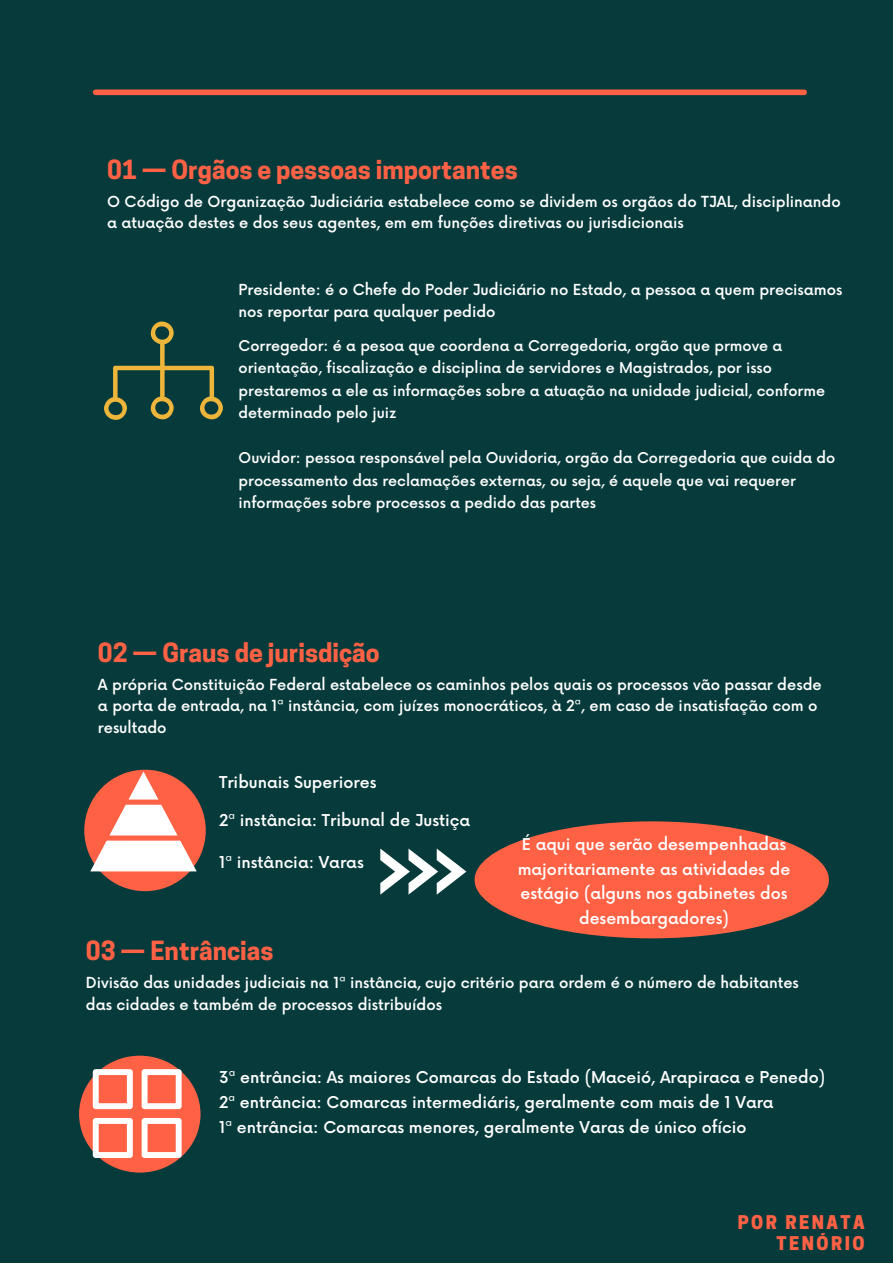
<style>
.page{position:relative;width:893px;height:1264px;background:#fff}
.page>*{position:absolute;margin:0;border:0;box-sizing:border-box;transform-origin:0 0}
.t1{font:700 24.75px "Cooper Hewitt";color:#ff6145}
.t2{font:800 17.7px/21.3px "Cooper Hewitt";letter-spacing:.135em;color:#ff6145;text-align:right}
.t3{font:500 15.9px/24.8px "Now";color:#fff;text-align:center}
.t4{font:500 14.85px/21.3px "Now";color:#fff}
.t5{font:500 14.55px/22.5px "Now";color:#fff}
</style>
<div class="page">
<div style="left:0;top:0;width:892px;height:1262px;background:#073a3b"></div>
<div style="left:84px;top:769px;width:122px;height:122px;background:#ff6145;border-radius:50%"></div>
<div style="left:79px;top:1055px;width:121px;height:117px;background:#ff6145;border-radius:50%"></div>
<svg style="left:104px;top:321px;width:119px;height:99px"></svg>
<svg style="left:90px;top:771px;width:107px;height:100px"></svg>
<svg style="left:93px;top:1069px;width:40px;height:40px"></svg>
<svg style="left:142px;top:1069px;width:40px;height:40px"></svg>
<svg style="left:93px;top:1118px;width:40px;height:39px"></svg>
<svg style="left:142px;top:1118px;width:40px;height:39px"></svg>
<svg style="left:380px;top:848px;width:86px;height:46px"></svg>
<div style="left:474px;top:821px;width:354px;height:117px;background:#ff6145;border-radius:50%"></div>
<div style="left:96px;top:89px;width:708px;height:6px;background:#ff6145"></div>
<h1 class="t1" style="left:107px;top:160px;width:412px">01 — Orgãos e pessoas importantes</h1>
<p class="t4" style="left:107px;top:192px;width:735px">O Código de Organização Judiciária estabelece como se dividem os orgãos do TJAL, disciplinando a atuação destes e dos seus agentes, em em funções diretivas ou jurisdicionais</p>
<p class="t4" style="left:238px;top:279px;width:605px;line-height:22.5px">Presidente: é o Chefe do Poder Judiciário no Estado, a pessoa a quem precisamos nos reportar para qualquer pedido</p>
<p class="t5" style="left:238px;top:335px;width:588px">Corregedor: é a pesoa que coordena a Corregedoria, orgão que prmove a orientação, fiscalização e disciplina de servidores e Magistrados, por isso prestaremos a ele as informações sobre a atuação na unidade judicial, conforme determinado pelo juiz</p>
<p class="t5" style="left:238px;top:448px;width:598px">Ouvidor: pessoa responsável pela Ouvidoria, orgão da Corregedoria que cuida do processamento das reclamações externas, ou seja, é aquele que vai requerer informações sobre processos a pedido das partes</p>
<h1 class="t1" style="left:98px;top:643px;width:283px">02 — Graus de jurisdição</h1>
<p class="t4" style="left:98px;top:675px;width:725px">A própria Constituição Federal estabelece os caminhos pelos quais os processos vão passar desde a porta de entrada, na 1ª instância, com juízes monocráticos, à 2ª, em caso de insatisfação com o resultado</p>
<p class="t3" style="left:219px;top:770px;width:159px">Tribunais Superiores</p>
<p class="t3" style="left:219px;top:808px;width:253px">2ª instância: Tribunal de Justiça</p>
<p class="t3" style="left:219px;top:850px;width:146px">1ª instância: Varas</p>
<h1 class="t1" style="left:86px;top:941px;width:189px">03 — Entrâncias</h1>
<p class="t3" style="left:517px;top:832px;width:274px">É aqui que serão desempenhadas majoritariamente as atividades de estágio (alguns nos gabinetes dos desembargadores)</p>
<p class="t4" style="left:86px;top:973px;width:714px">Divisão das unidades judiciais na 1ª instância, cujo critério para ordem é o número de habitantes das cidades e também de processos distribuídos</p>
<p class="t3" style="left:219px;top:1065px;width:607px;text-align:left">3ª entrância: As maiores Comarcas do Estado (Maceió, Arapiraca e Penedo)<br>2ª entrância: Comarcas intermediáris, geralmente com mais de 1 Vara<br>1ª entrância: Comarcas menores, geralmente Varas de único ofício</p>
<p class="t2" style="left:737px;top:1213px;width:128px">POR RENATA<br>TENÓRIO</p>
</div>
